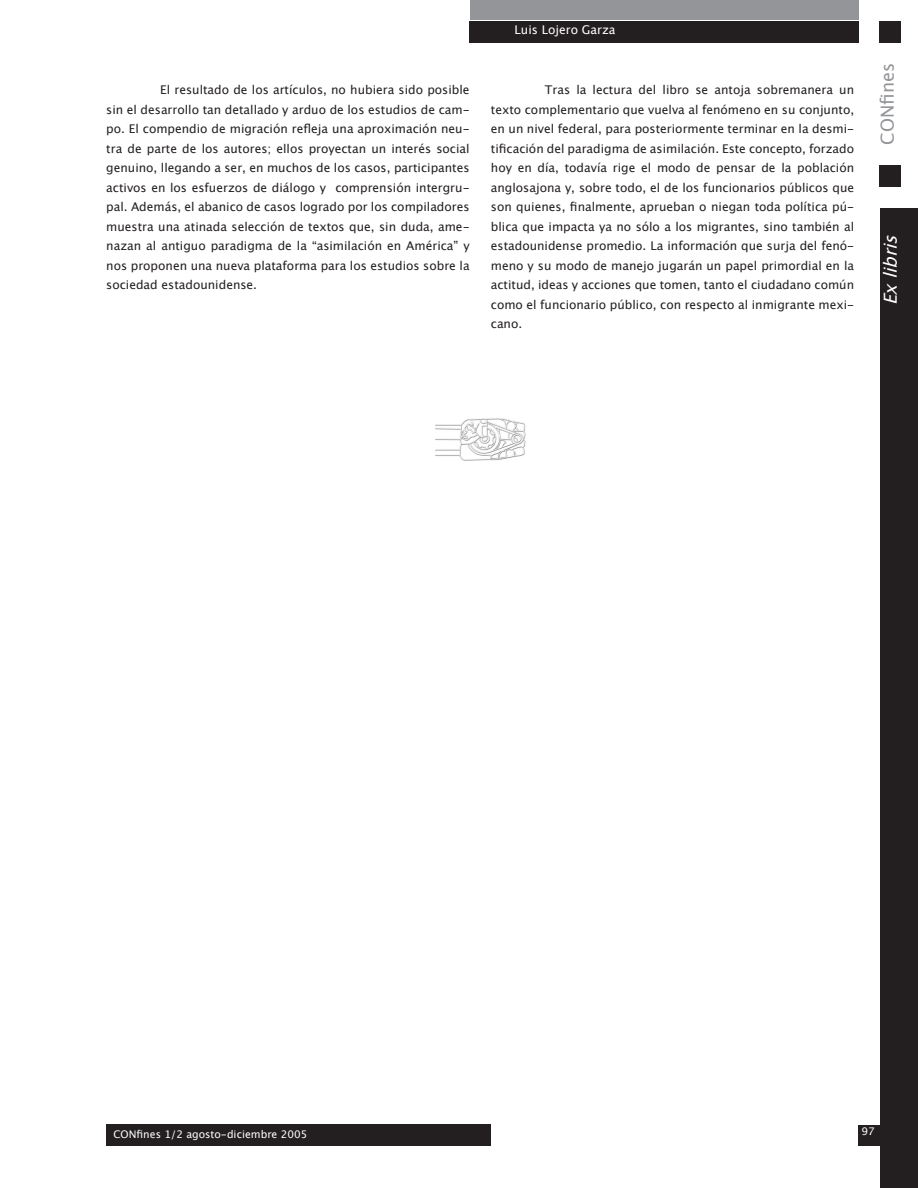
<style>
.page{position:relative;width:918px;height:1188px;background:#fff}
.page>*{position:absolute;margin:0;border:0;box-sizing:border-box;transform-origin:0 0}
.t1{font:18px "Lucida Grande";color:#939598}
.t2{font:italic 18px "Lucida Grande";color:#fff}
.t3{font:12px/19.5px "Lucida Grande";color:#231f20;text-align:justify}
.t4{font:12px "Lucida Grande";color:#fff}
.t5{font:10.5px "Lucida Grande";color:#fdfdfd}
</style>
<div class="page">
<div style="left:880px;top:208px;width:38px;height:980px;background:#231f20"></div>
<div style="left:469px;top:21px;width:389px;height:21px;background:#231f20"></div>
<div style="left:470px;top:0;width:388px;height:19px;background:#939598"></div>
<div style="left:879px;top:21px;width:22px;height:21px;background:#231f20"></div>
<div style="left:879px;top:166px;width:22px;height:21px;background:#231f20"></div>
<div style="left:106px;top:1124px;width:385px;height:21px;background:#231f20"></div>
<div style="left:858px;top:1125px;width:42px;height:20px;background:#231f20"></div>
<img style="left:435px;top:418px;width:91px;height:43px">
<p class="t4" style="left:515px;top:22px;width:103px">Luis Lojero Garza</p>
<p class="t3" style="left:106px;top:81px;width:365px;text-indent:54px">El resultado de los artículos, no hubiera sido posible sin el desarrollo tan detallado y arduo de los estudios de cam&shy;po. El compendio de migración refleja una aproximación neu&shy;tra de parte de los autores; ellos proyectan un interés social genuino, llegando a ser, en muchos de los casos, participantes activos en los esfuerzos de diálogo y comprensión intergru&shy;pal. Además, el abanico de casos logrado por los compiladores muestra una atinada selección de textos que, sin duda, ame&shy;nazan al antiguo paradigma de la “asimilación en América” y nos proponen una nueva plataforma para los estudios sobre la sociedad estadounidense.</p>
<p class="t3" style="left:491px;top:81px;width:365px;text-indent:54px">Tras la lectura del libro se antoja sobremanera un texto complementario que vuelva al fenómeno en su conjunto, en un nivel federal, para posteriormente terminar en la desmi&shy;tificación del paradigma de asimilación. Este concepto, forzado hoy en día, todavía rige el modo de pensar de la población anglosajona y, sobre todo, el de los funcionarios públicos que son quienes, finalmente, aprueban o niegan toda política pú&shy;blica que impacta ya no sólo a los migrantes, sino también al estadounidense promedio. La información que surja del fenó&shy;meno y su modo de manejo jugarán un papel primordial en la actitud, ideas y acciones que tomen, tanto el ciudadano común como el funcionario público, con respecto al inmigrante mexi&shy;cano.</p>
<h1 class="t1" style="left:877px;top:145px;width:83px;rotate:-90deg">CONfines</h1>
<h1 class="t2" style="left:880px;top:305px;width:81px;rotate:-90deg">Exlibris</h1>
<p class="t5" style="left:113px;top:1129px;width:196px">CONfines 1/2 agosto-diciembre 2005</p>
<p class="t5" style="left:862px;top:1126px;width:15px">97</p>
</div>
